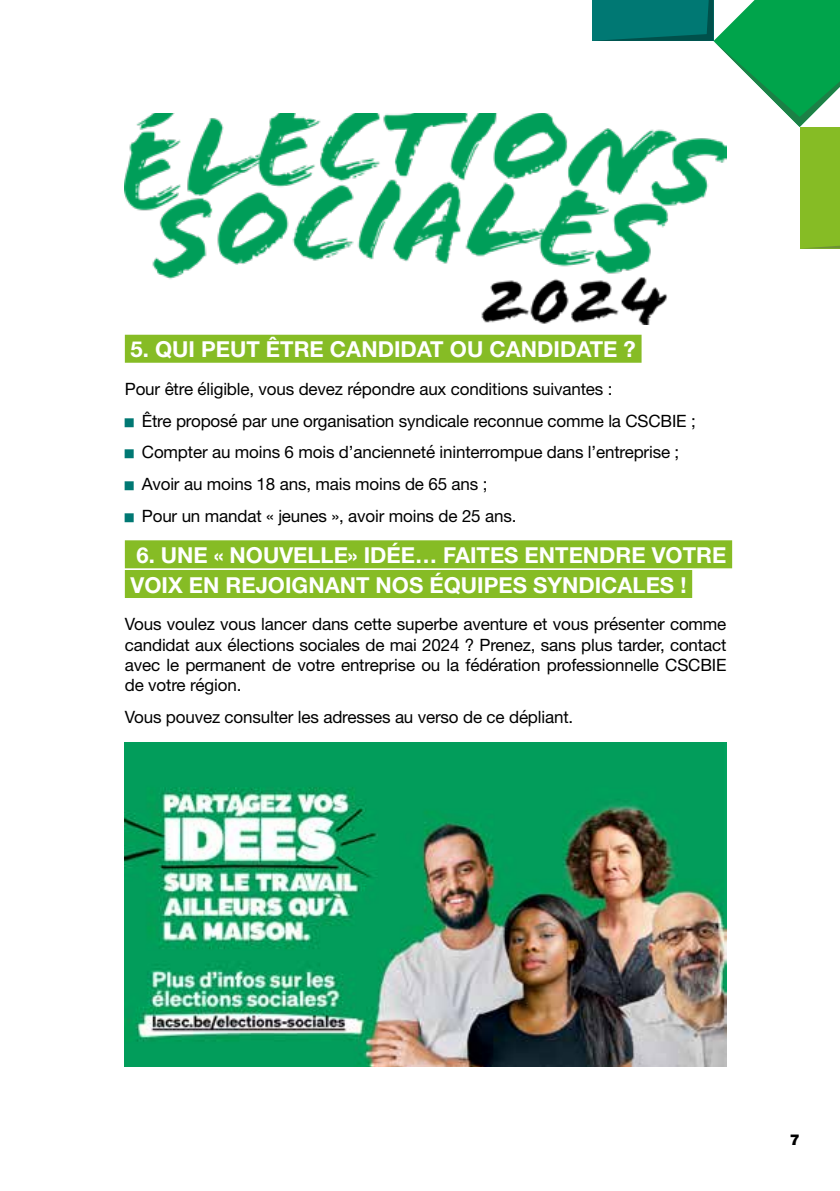
<style>
.page{position:relative;width:840px;height:1191px;background:#fff}
.page>*{position:absolute;margin:0;border:0;box-sizing:border-box;transform-origin:0 0}
.t1{font:700 22px/29.6px "Helvetica Neue LT Pro";color:#fff}
.t2{font:700 22px "Helvetica Neue LT Std";color:#fff}
.t3{font:17px/20.4px "Helvetica Neue";letter-spacing:-.01em;color:#000;text-align:justify}
.t4{font:900 15px "Helvetica Neue LT Std";color:#000}
.t5{font:7.6px "Helvetica Neue";color:#007873;scale:1.19 1}
</style>
<div class="page">
<svg style="left:592px;top:0;width:247px;height:248px"></svg>
<img style="left:125px;top:743px;width:601px;height:323px">
<div style="left:125px;top:540px;width:606px;height:28px;background:#86bc25"></div>
<div style="left:125px;top:570px;width:566px;height:28px;background:#86bc25"></div>
<div style="left:125px;top:335px;width:516px;height:28px;background:#86bc25"></div>
<img style="left:125px;top:113px;width:601px;height:212px">
<p class="t2" style="left:130px;top:336px;width:506px">5. QUI PEUT ÊTRE CANDIDAT OU CANDIDATE ?</p>
<p class="t3" style="left:125px;top:379px;width:489px">Pour être éligible, vous devez répondre aux conditions suivantes :</p>
<p class="t5" style="left:125px;top:416px;width:9px">█</p>
<p class="t3" style="left:142px;top:411px;width:555px">Être proposé par une organisation syndicale reconnue comme la CSCBIE ;</p>
<p class="t5" style="left:125px;top:448px;width:9px">█</p>
<p class="t3" style="left:142px;top:443px;width:538px">Compter au moins 6 mois d’ancienneté ininterrompue dans l’entreprise ;</p>
<p class="t5" style="left:125px;top:480px;width:9px">█</p>
<p class="t3" style="left:142px;top:475px;width:347px">Avoir au moins 18 ans, mais moins de 65 ans ;</p>
<p class="t5" style="left:125px;top:511px;width:9px">█</p>
<p class="t3" style="left:142px;top:506px;width:376px">Pour un mandat « jeunes », avoir moins de 25 ans.</p>
<p class="t1" style="left:130px;top:540px;width:597px">6. UNE « NOUVELLE» IDÉE… FAITES ENTENDRE VOTRE<br>VOIX EN REJOIGNANT NOS ÉQUIPES SYNDICALES !</p>
<p class="t3" style="left:125px;top:615px;width:602px">Vous voulez vous lancer dans cette superbe aventure et vous présenter comme candidat aux élections sociales de mai 2024 ? Prenez, sans plus tarder, contact avec le permanent de votre entreprise ou la fédération professionnelle CSCBIE de votre région.</p>
<p class="t3" style="left:125px;top:708px;width:449px">Vous pouvez consulter les adresses au verso de ce dépliant.</p>
<p class="t4" style="left:789px;top:1130px;width:12px">7</p>
</div>
